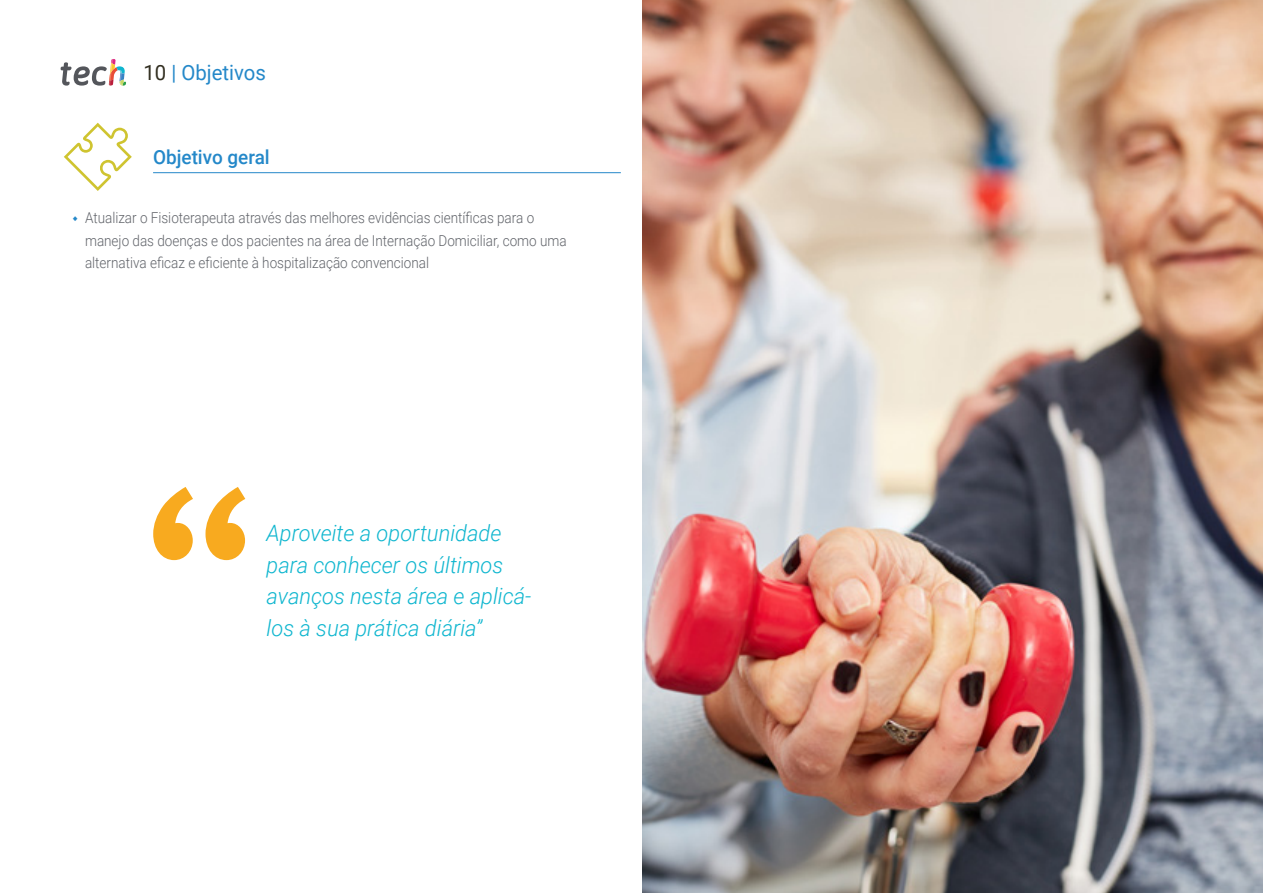
<style>
.page{position:relative;width:1263px;height:893px;background:#fff}
.page>*{position:absolute;margin:0;border:0;box-sizing:border-box;transform-origin:0 0}
.t1{font:italic 300 22.5px/31.5px "Roboto";color:#0fb6cf}
.t2{font:21px "Roboto";color:#2488c9}
.t3{font:500 19.5px "Roboto";color:#2488c9}
.t4{font:300 15px/22.5px "Roboto";color:#61646a;scale:.9 1}
.s1{color:#312e20}
</style>
<div class="page">
<hr style="left:153px;top:172px;width:468px;height:1px;background:#2488c9">
<svg style="left:64px;top:123px;width:68px;height:68px"></svg>
<svg style="left:153px;top:487px;width:92px;height:73px"></svg>
<img style="left:642px;top:0;width:621px;height:893px">
<svg style="left:61px;top:59px;width:65px;height:27px"></svg>
<h2 class="t2" style="left:144px;top:57px;width:124px"><span class="s1">10</span> | Objetivos</h2>
<h3 class="t3" style="left:153px;top:144px;width:118px">Objetivo geral</h3>
<p class="t4" style="left:85px;top:206px;width:537px">Atualizar o Fisioterapeuta através das melhores evidências científicas para o manejo das doenças e dos pacientes na área de Internação Domiciliar, como uma alternativa eficaz e eficiente à hospitalização convencional</p>
<h1 class="t1" style="left:267px;top:517px;width:266px">Aproveite a oportunidade para conhecer os últimos avanços nesta área e aplicá&shy;los à sua prática diária”</h1>
</div>
